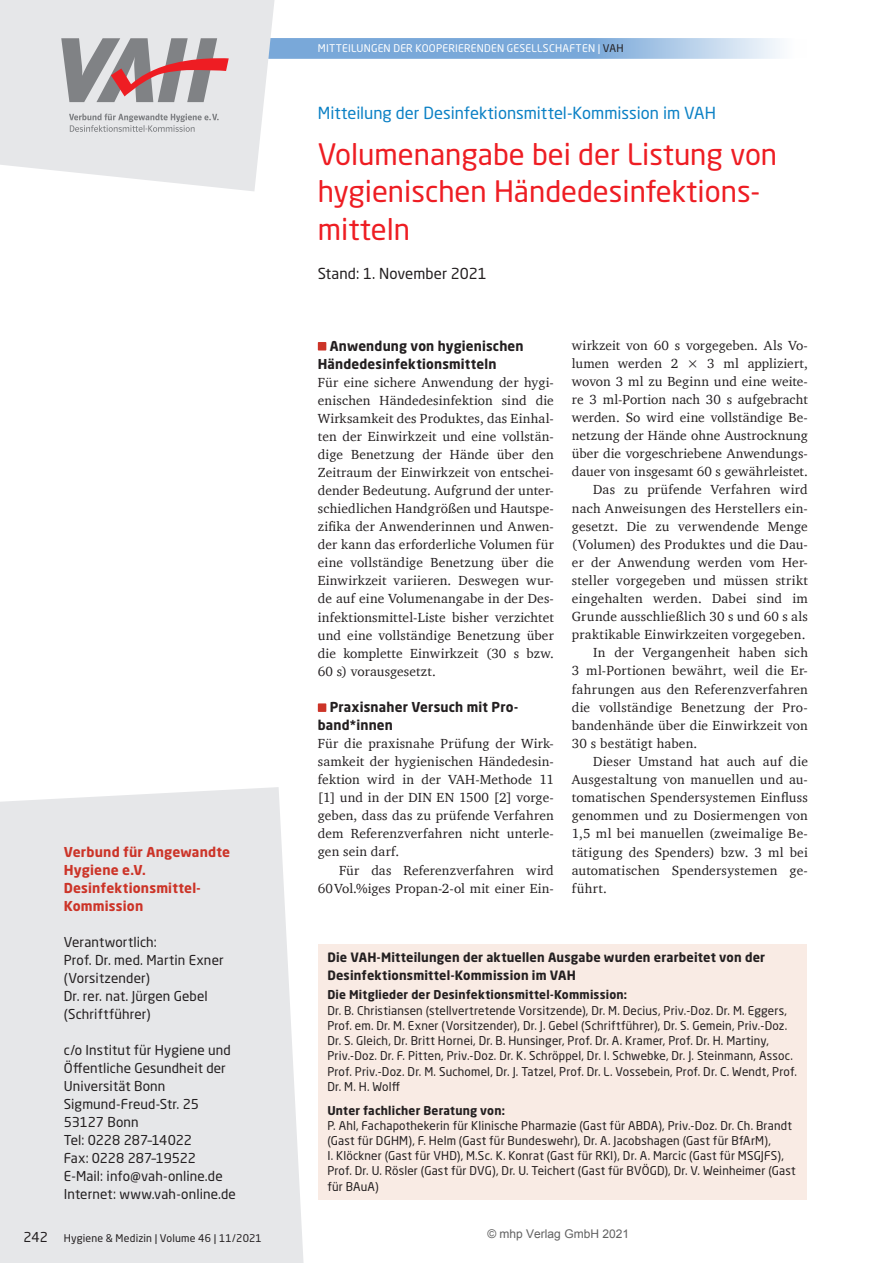
<style>
.page{position:relative;width:893px;height:1263px;background:#fff}
.page>*{position:absolute;margin:0;border:0;box-sizing:border-box;transform-origin:0 0}
.t1{font:29.25px/37.5px "Neo Sans Pro";color:#ee1d23}
.t2{font:16.5px "Neo Sans Pro";letter-spacing:-.005em;color:#0c81c5}
.t3{font:15px "Neo Sans Pro";letter-spacing:.005em;color:#231f20}
.t4{font:13.5px/18px "Charter";letter-spacing:.01em;color:#231f20;text-align:justify}
.t5{font:13.5px/18px "Neo Sans Pro";letter-spacing:.005em;color:#231f20}
.t6{font:700 13.5px/18px "Neo Sans Pro";letter-spacing:.015em;color:#231f20}
.t7{font:700 13.5px/18px "Neo Sans Pro";letter-spacing:.01em;color:#cc3428}
.t8{font:700 12.75px/17.5px "Neo Sans Pro";letter-spacing:.015em;color:#231f20}
.t9{font:12px/15.3px "Neo Sans Pro";letter-spacing:.015em;color:#231f20}
.t10{font:700 12px "Neo Sans Pro";letter-spacing:.015em;color:#231f20}
.t11{font:12px "Arial";color:#616161}
.t12{font:10.5px "Neo Sans Pro";letter-spacing:.02em;color:#fff}
.t13{font:10.5px "Neo Sans Pro";letter-spacing:.015em;color:#231f20}
.s1{color:#231f20}
</style>
<div class="page">
<svg style="left:300px;top:38px;width:480px;height:21px;background:#92b8df"></svg>
<div style="left:0;top:787px;width:304px;height:476px;background:#e6e7e9"></div>
<svg style="left:0;top:0;width:300px;height:191px;fill:#e6e7e9"></svg>
<svg style="left:61px;top:38px;width:168px;height:64px;background:#b49ea1"></svg>
<svg style="left:69px;top:114px;width:150px;height:18px;background:#cbcdcf"></svg>
<div style="left:318px;top:342px;width:8px;height:8px;background:#cc3428"></div>
<div style="left:318px;top:703px;width:8px;height:9px;background:#cc3428"></div>
<div style="left:319px;top:944px;width:488px;height:255px;background:#f9ebe4"></div>
<p class="t5" style="left:23px;top:1227px;width:26px">242</p>
<p class="t7" style="left:64px;top:843px;width:168px">Verbund für Angewandte<br>Hygiene e.V.<br>Desinfektionsmittel-<br>Kommission</p>
<p class="t5" style="left:64px;top:933px;width:161px">Verantwortlich:<br>Prof. Dr. med. Martin Exner (Vorsitzender)<br>Dr. rer. nat. Jürgen Gebel (Schriftführer)</p>
<p class="t5" style="left:64px;top:1041px;width:174px">c/o Institut für Hygiene und<br>Öffentliche Gesundheit der<br>Universität Bonn<br>Sigmund-Freud-Str. 25<br>53127 Bonn<br>Tel: 0228 287–14022<br>Fax: 0228 287–19522<br>E-Mail: info@vah-online.de<br>Internet: www.vah-online.de</p>
<p class="t13" style="left:64px;top:1231px;width:200px">Hygiene &amp; Medizin | Volume 46 | 11/2021</p>
<p class="t12" style="left:318px;top:42px;width:307px">MITTEILUNGEN DER KOOPERIERENDEN GESELLSCHAFTEN | <span class="s1">VAH</span></p>
<p class="t2" style="left:318px;top:103px;width:400px">Mitteilung der Desinfektionsmittel-Kommission im VAH</p>
<h1 class="t1" style="left:318px;top:135px;width:461px">Volumenangabe bei der Listung von hygienischen Händedesinfektions&shy;mitteln</h1>
<p class="t3" style="left:318px;top:264px;width:171px">Stand: 1. November 2021</p>
<p class="t6" style="left:318px;top:336px;width:207px;text-indent:12px">Anwendung von hygienischen<br>Händedesinfektionsmitteln</p>
<p class="t4" style="left:318px;top:373px;width:238px">Für eine sichere Anwendung der hygi&shy;enischen Händedesinfektion sind die Wirksamkeit des Produktes, das Einhal&shy;ten der Einwirkzeit und eine vollstän&shy;dige Benetzung der Hände über den Zeitraum der Einwirkzeit von entschei&shy;dender Bedeutung. Aufgrund der unter&shy;schiedlichen Handgrößen und Hautspe&shy;zifika der Anwenderinnen und Anwen&shy;der kann das erforderliche Volumen für eine vollständige Benetzung über die Einwirkzeit variieren. Deswegen wur&shy;de auf eine Volumenangabe in der Des&shy;infektionsmittel-Liste bisher verzichtet und eine vollständige Benetzung über die komplette Einwirkzeit (30 s bzw.<br>60 s) vorausgesetzt.</p>
<p class="t6" style="left:318px;top:697px;width:202px;text-indent:12px">Praxisnaher Versuch mit Pro&shy;band*innen</p>
<p class="t4" style="left:318px;top:734px;width:238px">Für die praxisnahe Prüfung der Wirk&shy;samkeit der hygienischen Händedesin&shy;fektion wird in der VAH-Methode 11 [1] und in der DIN EN 1500 [2] vorge&shy;geben, dass das zu prüfende Verfahren dem Referenzverfahren nicht unterle&shy;gen sein darf.</p>
<p class="t4" style="left:318px;top:861px;width:238px;text-align:right">Für das Referenzverfahren wird<br>60Vol.%iges Propan-2-ol mit einer Ein-</p>
<p class="t4" style="left:572px;top:336px;width:238px">wirkzeit von 60 s vorgegeben. Als Vo-</p>
<p class="t4" style="left:572px;top:354px;width:238px">lumen werden 2 × 3 ml appliziert,</p>
<p class="t4" style="left:572px;top:372px;width:238px">wovon 3 ml zu Beginn und eine weite-</p>
<p class="t4" style="left:572px;top:390px;width:238px">re 3 ml-Portion nach 30 s aufgebracht</p>
<p class="t4" style="left:572px;top:408px;width:238px">werden. So wird eine vollständige Be-</p>
<p class="t4" style="left:572px;top:426px;width:238px">netzung der Hände ohne Austrocknung</p>
<p class="t4" style="left:572px;top:444px;width:238px">über die vorgeschriebene Anwendungs-</p>
<p class="t4" style="left:572px;top:462px;width:238px">dauer von insgesamt 60 s gewährleistet.</p>
<p class="t4" style="left:593px;top:481px;width:216px">Das zu prüfende Verfahren wird</p>
<p class="t4" style="left:572px;top:499px;width:238px">nach Anweisungen des Herstellers ein-</p>
<p class="t4" style="left:572px;top:517px;width:238px">gesetzt. Die zu verwendende Menge</p>
<p class="t4" style="left:572px;top:535px;width:238px">(Volumen) des Produktes und die Dau-</p>
<p class="t4" style="left:572px;top:553px;width:238px">er der Anwendung werden vom Her-</p>
<p class="t4" style="left:572px;top:571px;width:238px">steller vorgegeben und müssen strikt</p>
<p class="t4" style="left:572px;top:589px;width:238px">eingehalten werden. Dabei sind im</p>
<p class="t4" style="left:572px;top:607px;width:238px">Grunde ausschließlich 30 s und 60 s als</p>
<p class="t4" style="left:572px;top:625px;width:235px">praktikable Einwirkzeiten vorgegeben.</p>
<p class="t4" style="left:593px;top:643px;width:216px">In der Vergangenheit haben sich</p>
<p class="t4" style="left:572px;top:662px;width:238px">3 ml-Portionen bewährt, weil die Er-</p>
<p class="t4" style="left:572px;top:680px;width:238px">fahrungen aus den Referenzverfahren</p>
<p class="t4" style="left:572px;top:698px;width:238px">die vollständige Benetzung der Pro-</p>
<p class="t4" style="left:572px;top:716px;width:238px">bandenhände über die Einwirkzeit von</p>
<p class="t4" style="left:572px;top:734px;width:127px">30 s bestätigt haben.</p>
<p class="t4" style="left:593px;top:752px;width:216px">Dieser Umstand hat auch auf die</p>
<p class="t4" style="left:572px;top:770px;width:238px">Ausgestaltung von manuellen und au-</p>
<p class="t4" style="left:572px;top:788px;width:238px">tomatischen Spendersystemen Einfluss</p>
<p class="t4" style="left:572px;top:806px;width:238px">genommen und zu Dosiermengen von</p>
<p class="t4" style="left:572px;top:825px;width:238px">1,5 ml bei manuellen (zweimalige Be-</p>
<p class="t4" style="left:572px;top:843px;width:238px">tätigung des Spenders) bzw. 3 ml bei</p>
<p class="t4" style="left:572px;top:861px;width:238px">automatischen Spendersystemen ge-</p>
<p class="t4" style="left:572px;top:879px;width:37px">führt.</p>
<p class="t8" style="left:327px;top:948px;width:439px">Die VAH-Mitteilungen der aktuellen Ausgabe wurden erarbeitet von der<br>Desinfektionsmittel-Kommission im VAH</p>
<p class="t10" style="left:327px;top:987px;width:301px">Die Mitglieder der Desinfektionsmittel-Kommission:</p>
<p class="t9" style="left:327px;top:1002px;width:471px">Dr. B. Christiansen (stellvertretende Vorsitzende), Dr. M. Decius, Priv.-Doz. Dr. M. Eggers, Prof. em. Dr. M. Exner (Vorsitzender), Dr. J. Gebel (Schriftführer), Dr. S. Gemein, Priv.-Doz.<br>Dr. S. Gleich, Dr. Britt Hornei, Dr. B. Hunsinger, Prof. Dr. A. Kramer, Prof. Dr. H. Martiny, Priv.-Doz. Dr. F. Pitten, Priv.-Doz. Dr. K. Schröppel, Dr. I. Schwebke, Dr. J. Steinmann, Assoc.<br>Prof. Priv.-Doz. Dr. M. Suchomel, Dr. J. Tatzel, Prof. Dr. L. Vossebein, Prof. Dr. C. Wendt, Prof.<br>Dr. M. H. Wolff</p>
<p class="t10" style="left:327px;top:1102px;width:179px">Unter fachlicher Beratung von:</p>
<p class="t9" style="left:327px;top:1117px;width:470px">P. Ahl, Fachapothekerin für Klinische Pharmazie (Gast für ABDA), Priv.-Doz. Dr. Ch. Brandt (Gast für DGHM), F. Helm (Gast für Bundeswehr), Dr. A. Jacobshagen (Gast für BfArM),<br>I. Klöckner (Gast für VHD), M.Sc. K. Konrat (Gast für RKI), Dr. A. Marcic (Gast für MSGJFS), Prof. Dr. U. Rösler (Gast für DVG), Dr. U. Teichert (Gast für BVÖGD), Dr. V. Weinheimer (Gast für BAuA)</p>
<p class="t11" style="left:487px;top:1226px;width:143px">© mhp Verlag GmbH 2021</p>
</div>
